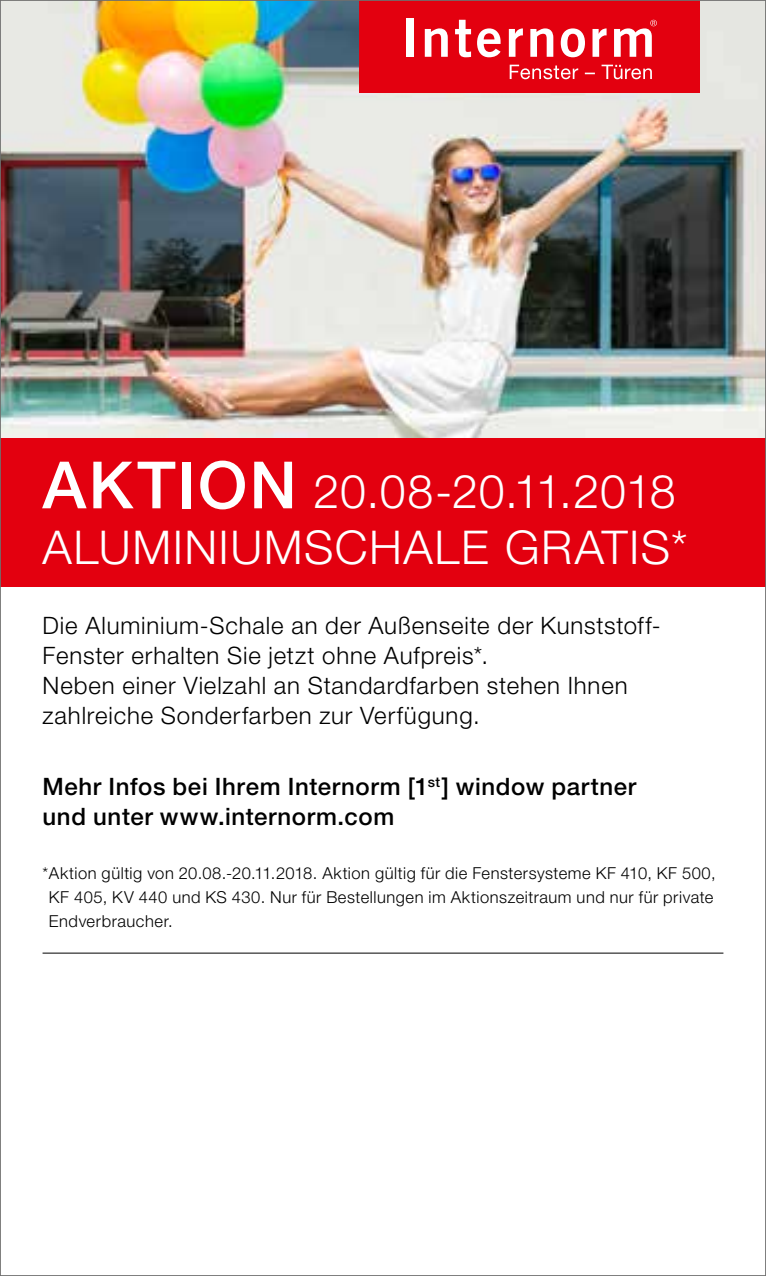
<style>
.page{position:relative;width:766px;height:1276px;background:#fff}
.page>*{position:absolute;margin:0;border:0;box-sizing:border-box;transform-origin:0 0}
.t1{font:300 46.5px/55.8px "Helvetica Neue LT Pro";letter-spacing:.03em;color:#fff}
.t2{font:300 24px/30px "Helvetica Neue LT Pro";letter-spacing:.035em;color:#000}
.t3{font:500 24px/30px "Helvetica Neue LT Pro";letter-spacing:.025em;color:#000}
.t4{font:300 16.5px/24px "Helvetica Neue LT Pro";letter-spacing:.035em;color:#000}
.s1{font-weight:500;font-size:65.4px}
</style>
<div class="page">
<img style="left:2px;top:2px;width:761px;height:437px">
<div style="left:0;top:439px;width:765px;height:148px;background:#e3000f"></div>
<div style="left:359px;top:0;width:340px;height:92px;background:#e3000f"></div>
<svg style="left:509px;top:65px;width:142px;height:14px"></svg>
<div style="left:406px;top:18px;width:8px;height:39px;background:#fff"></div>
<svg style="left:424px;top:28px;width:23px;height:29px"></svg>
<svg style="left:455px;top:20px;width:16px;height:37px"></svg>
<svg style="left:477px;top:28px;width:23px;height:29px"></svg>
<svg style="left:508px;top:28px;width:14px;height:29px"></svg>
<svg style="left:530px;top:28px;width:23px;height:29px"></svg>
<svg style="left:560px;top:28px;width:25px;height:29px"></svg>
<svg style="left:592px;top:28px;width:14px;height:29px"></svg>
<svg style="left:614px;top:20px;width:42px;height:37px"></svg>
<hr style="left:43px;top:952px;width:680px;height:1px;background:#000">
<p class="t1" style="left:43px;top:463px;width:646px"><span class="s1">AKTION</span> 20.08-20.11.2018<br>ALUMINIUMSCHALE GRATIS*</p>
<p class="t2" style="left:43px;top:610px;width:619px">Die Aluminium-Schale an der Außenseite der Kunststoff-Fenster erhalten Sie jetzt ohne Aufpreis*.<br>Neben einer Vielzahl an Standardfarben stehen Ihnen zahlreiche Sonderfarben zur Verfügung.</p>
<p class="t3" style="left:43px;top:771px;width:595px">Mehr Infos bei Ihrem Internorm [1<sup>st</sup>] window partner und unter www.internorm.com</p>
<p class="t4" style="left:49px;top:860px;width:668px;text-indent:-6px">*Aktion gültig von 20.08.-20.11.2018. Aktion gültig für die Fenstersysteme KF 410, KF 500,<br>KF 405, KV 440 und KS 430. Nur für Bestellungen im Aktionszeitraum und nur für private<br>Endverbraucher.</p>
</div>
